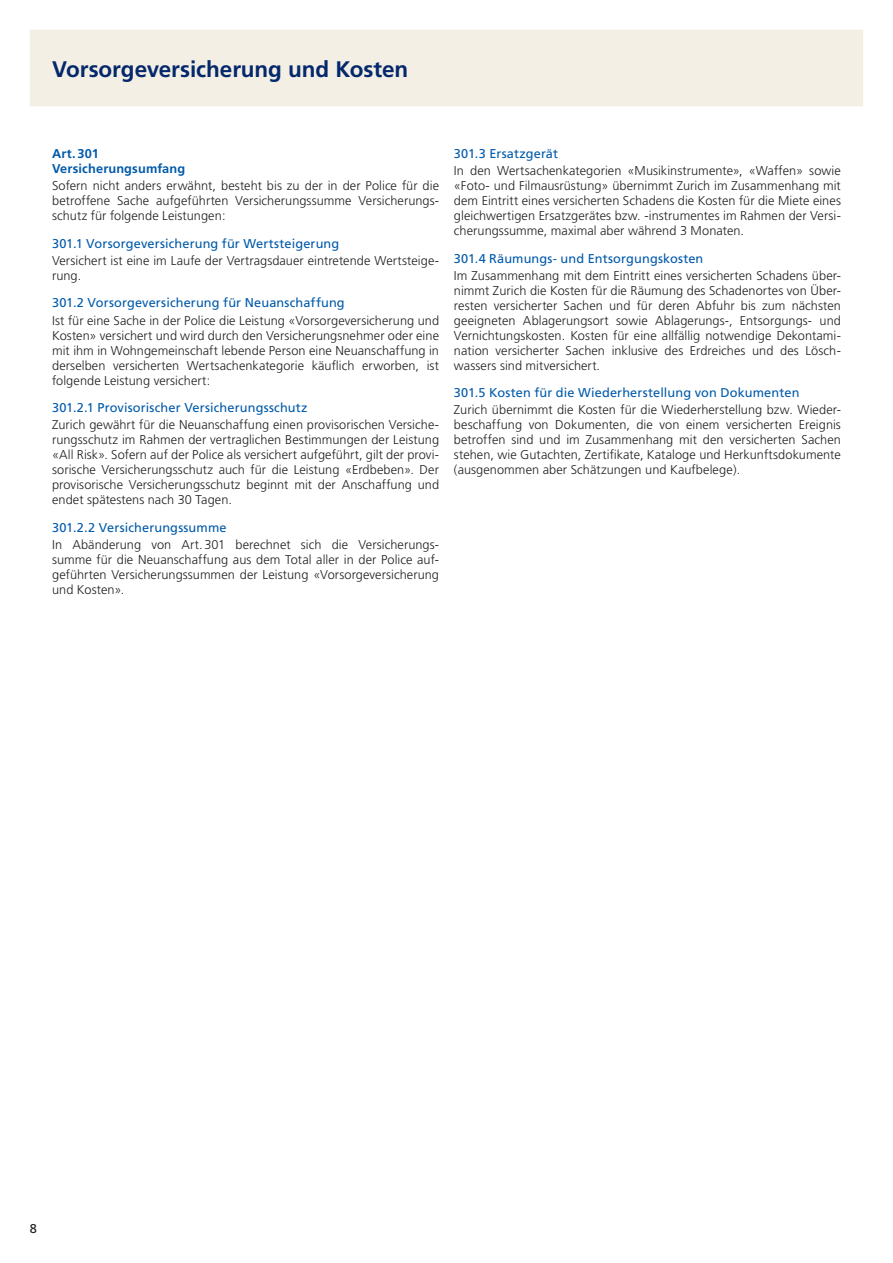
<style>
.page{position:relative;width:893px;height:1263px;background:#fff}
.page>*{position:absolute;margin:0;border:0;box-sizing:border-box;transform-origin:0 0}
.t1{font:700 22.5px "Frutiger";letter-spacing:-.005em;color:#04286b}
.t2{font:300 12.75px/15px "Frutiger";letter-spacing:.005em;color:#231f20;text-align:justify}
.t3{font:12.75px "Frutiger";letter-spacing:.01em;color:#015aaa}
.t4{font:700 12.75px/15px "Frutiger";letter-spacing:.01em;color:#015aaa}
.t5{font:12.75px "Frutiger";color:#231f20}
</style>
<div class="page">
<div style="left:30px;top:30px;width:833px;height:76px;background:#f3efe5"></div>
<h1 class="t1" style="left:52px;top:56px;width:358px">Vorsorgeversicherung und Kosten</h1>
<p class="t4" style="left:52px;top:146px;width:135px">Art.301<br>Versicherungsumfang</p>
<p class="t2" style="left:52px;top:178px;width:388px">Sofern nicht anders erwähnt, besteht bis zu der in der Police für die betroffene Sache aufgeführten Versicherungssumme Versicherungs&shy;schutz für folgende Leistungen:</p>
<p class="t3" style="left:52px;top:236px;width:289px">301.1 Vorsorgeversicherung für Wertsteigerung</p>
<p class="t2" style="left:52px;top:253px;width:388px">Versichert ist eine im Laufe der Vertragsdauer eintretende Wertsteige&shy;rung.</p>
<p class="t3" style="left:52px;top:296px;width:294px">301.2 Vorsorgeversicherung für Neuanschaffung</p>
<p class="t2" style="left:52px;top:313px;width:388px">Ist für eine Sache in der Police die Leistung «Vorsorgeversicherung und Kosten» versichert und wird durch den Versicherungsnehmer oder eine mit ihm in Wohngemeinschaft lebende Person eine Neuanschaffung in derselben versicherten Wertsachenkategorie käuflich erworben, ist folgende Leistung versichert:</p>
<p class="t3" style="left:52px;top:400px;width:257px">301.2.1 Provisorischer Versicherungsschutz</p>
<p class="t2" style="left:52px;top:418px;width:388px">Zurich gewährt für die Neuanschaffung einen provisorischen Versiche&shy;rungsschutz im Rahmen der vertraglichen Bestimmungen der Leistung «All Risk». Sofern auf der Police als versichert aufgeführt, gilt der provi&shy;sorische Versicherungsschutz auch für die Leistung «Erdbeben». Der provisorische Versicherungsschutz beginnt mit der Anschaffung und endet spätestens nach 30 Tagen.</p>
<p class="t3" style="left:52px;top:520px;width:176px">301.2.2 Versicherungssumme</p>
<p class="t2" style="left:52px;top:537px;width:388px">In Abänderung von Art.301 berechnet sich die Versicherungs&shy;summe für die Neuanschaffung aus dem Total aller in der Police auf&shy;geführten Versicherungssummen der Leistung «Vorsorgeversicherung und Kosten».</p>
<p class="t3" style="left:454px;top:146px;width:106px">301.3 Ersatzgerät</p>
<p class="t2" style="left:454px;top:163px;width:388px">In den Wertsachenkategorien «Musikinstrumente», «Waffen» sowie «Foto- und Filmausrüstung» übernimmt Zurich im Zusammenhang mit dem Eintritt eines versicherten Schadens die Kosten für die Miete eines gleichwertigen Ersatzgerätes bzw. -instrumentes im Rahmen der Versi&shy;cherungssumme, maximal aber während 3 Monaten.</p>
<p class="t3" style="left:454px;top:251px;width:251px">301.4 Räumungs- und Entsorgungskosten</p>
<p class="t2" style="left:454px;top:268px;width:388px">Im Zusammenhang mit dem Eintritt eines versicherten Schadens über&shy;nimmt Zurich die Kosten für die Räumung des Schadenortes von Über&shy;resten versicherter Sachen und für deren Abfuhr bis zum nächsten geeigneten Ablagerungsort sowie Ablagerungs-, Entsorgungs- und Vernichtungskosten. Kosten für eine allfällig notwendige Dekontami&shy;nation versicherter Sachen inklusive des Erdreiches und des Lösch&shy;wassers sind mitversichert.</p>
<p class="t3" style="left:454px;top:385px;width:347px">301.5 Kosten für die Wiederherstellung von Dokumenten</p>
<p class="t2" style="left:454px;top:403px;width:388px">Zurich übernimmt die Kosten für die Wiederherstellung bzw. Wieder&shy;beschaffung von Dokumenten, die von einem versicherten Ereignis betroffen sind und im Zusammenhang mit den versicherten Sachen stehen, wie Gutachten, Zertifikate, Kataloge und Herkunftsdokumente (ausgenommen aber Schätzungen und Kaufbelege).</p>
<p class="t5" style="left:30px;top:1221px;width:9px">8</p>
</div>
